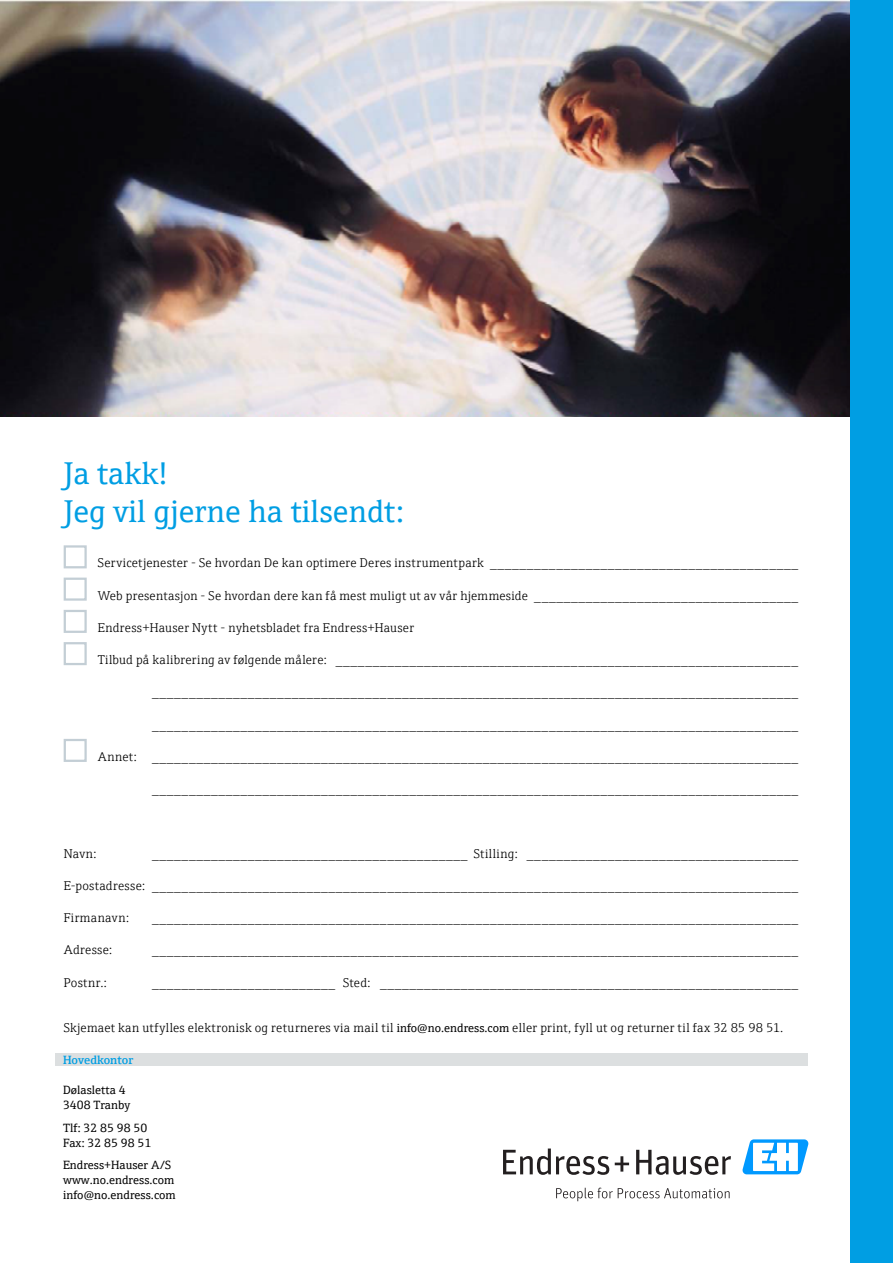
<style>
.page{position:relative;width:893px;height:1263px;background:#fff}
.page>*{position:absolute;margin:0;border:0;box-sizing:border-box;transform-origin:0 0}
.t1{font:31.5px/37.8px "E+H Serif";color:#009ee3}
.t2{font:300 12.75px "E+H Serif";letter-spacing:.02em;color:#000}
.t3{font:12px/15px "E+H Serif";color:#000}
.t4{font:600 12px "E+H Serif";color:#009ee3}
.s1{font-weight:400;font-size:12px}
</style>
<div class="page">
<img style="left:0;top:0;width:850px;height:417px">
<svg style="left:503px;top:1148px;width:106px;height:27px"></svg>
<svg style="left:615px;top:1156px;width:14px;height:15px"></svg>
<svg style="left:636px;top:1150px;width:95px;height:25px"></svg>
<svg style="left:556px;top:1187px;width:174px;height:14px"></svg>
<svg style="left:742px;top:1139px;width:67px;height:35px"></svg>
<div style="left:55px;top:1053px;width:753px;height:13px;background:#dcdfe0"></div>
<div style="left:850px;top:0;width:43px;height:1263px;background:#009ee3"></div>
<div style="left:64px;top:545px;width:23px;height:23px;border:2px solid #c3ced5"></div>
<div style="left:64px;top:578px;width:23px;height:23px;border:2px solid #c3ced5"></div>
<div style="left:64px;top:610px;width:23px;height:23px;border:2px solid #c3ced5"></div>
<div style="left:64px;top:642px;width:23px;height:23px;border:2px solid #c3ced5"></div>
<div style="left:64px;top:739px;width:23px;height:23px;border:2px solid #c3ced5"></div>
<h1 class="t1" style="left:64px;top:452px;width:341px">Ja takk!<br>Jeg vil gjerne ha tilsendt:</h1>
<p class="t2" style="left:98px;top:554px;width:702px">Servicetjenester - Se hvordan De kan optimere Deres instrumentpark __________________________________________</p>
<p class="t2" style="left:98px;top:586px;width:702px">Web presentasjon - Se hvordan dere kan få mest muligt ut av vår hjemmeside ____________________________________</p>
<p class="t2" style="left:98px;top:618px;width:318px">Endress+Hauser Nytt - nyhetsbladet fra Endress+Hauser</p>
<p class="t2" style="left:98px;top:650px;width:702px">Tilbud på kalibrering av følgende målere: _______________________________________________________________</p>
<p class="t2" style="left:152px;top:683px;width:648px">________________________________________________________________________________________</p>
<p class="t2" style="left:152px;top:715px;width:648px">________________________________________________________________________________________</p>
<p class="t2" style="left:98px;top:747px;width:702px">Annet: ________________________________________________________________________________________</p>
<p class="t2" style="left:152px;top:779px;width:648px">________________________________________________________________________________________</p>
<p class="t2" style="left:64px;top:844px;width:34px">Navn:</p>
<p class="t2" style="left:152px;top:844px;width:648px">___________________________________________ Stilling: _____________________________________</p>
<p class="t2" style="left:64px;top:876px;width:736px">E-postadresse: ________________________________________________________________________________________</p>
<p class="t2" style="left:64px;top:908px;width:67px">Firmanavn:</p>
<p class="t2" style="left:152px;top:908px;width:648px">________________________________________________________________________________________</p>
<p class="t2" style="left:64px;top:941px;width:50px">Adresse:</p>
<p class="t2" style="left:152px;top:941px;width:648px">________________________________________________________________________________________</p>
<p class="t2" style="left:64px;top:973px;width:44px">Postnr.:</p>
<p class="t2" style="left:152px;top:973px;width:648px">_________________________ Sted: _________________________________________________________</p>
<p class="t2" style="left:64px;top:1018px;width:721px">Skjemaet kan utfylles elektronisk og returneres via mail til <span class="s1">info@no.endress.com</span> eller print, fyll ut og returner til fax 32 85 98 51.</p>
<p class="t4" style="left:63px;top:1051px;width:72px">Hovedkontor</p>
<p class="t3" style="left:63px;top:1082px;width:69px">Dølasletta 4<br>3408 Tranby</p>
<p class="t3" style="left:63px;top:1119px;width:90px">Tlf: 32 85 98 50<br>Fax: 32 85 98 51</p>
<p class="t3" style="left:63px;top:1157px;width:114px">Endress+Hauser A/S www.no.endress.com info@no.endress.com</p>
</div>
